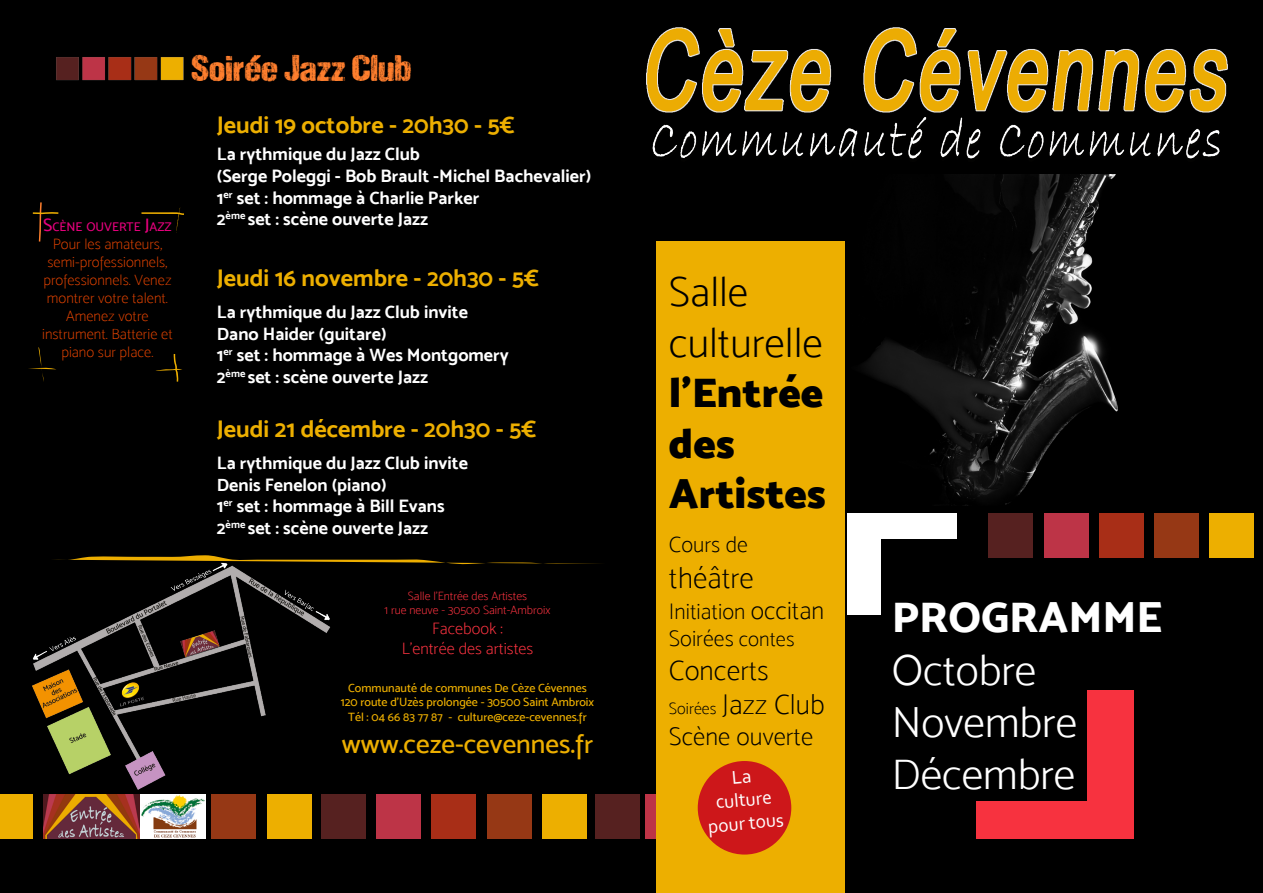
<style>
.page{position:relative;width:1263px;height:893px;background:#000}
.page>*{position:absolute;margin:0;border:0;box-sizing:border-box;transform-origin:0 0}
.t1{font:43.5px/52.2px "Mosk Light 300";color:#fff}
.t2{font:43.5px "Mosk Extra Bold 800";color:#fff}
.t3{font:42px/50.4px "Mosk Ultra Bold 900";color:#000}
.t4{font:42px/50.4px "Mosk Extra Light 200";color:#000}
.t5{font:900 37.5px "DCC Sharp Distress";color:#ff7f2e;scale:1.1 1}
.t6{font:30px "Mosk Thin 100";color:#000}
.t7{font:28.5px/34.2px "Mosk Thin 100";color:#000}
.t8{font:27px "Mosk Medium 500";color:#edaf00}
.t9{font:25.5px "Mosk Thin 100";color:#000}
.t10{font:24px "Mosk Bold 700";color:#edaf00}
.t11{font:22.5px/27px "Mosk Thin 100";color:#000}
.t12{font:19.5px/23.4px "Corbel";color:#fff;text-align:center}
.t13{font:18px/21.6px "Mosk Bold 700";color:#fff}
.t14{font:16.5px/19.8px "Mosk Extra Light 200";color:#f7323f;text-align:center}
.t15{font:15px/18px "Mosk Thin 100";color:#e24301;text-align:center}
.t16{font:12.6px "Mosk Medium 500";color:#e6007d}
.t17{font:12px/14.4px "Mosk Medium 500";color:#edaf00;text-align:center}
.t18{font:12px/14.4px "Mosk Extra Light 200";color:#f7323f;text-align:center}
.s1{font-size:18px}
.s2{font-size:25.5px}
.s3{font-size:21px}
.s4{font-size:16.5px}
</style>
<div class="page">
<div style="left:595px;top:794px;width:45px;height:45px;background:#562120"></div>
<div style="left:645px;top:794px;width:45px;height:45px;background:#bd3447"></div>
<div style="left:321px;top:794px;width:45px;height:45px;background:#562120"></div>
<div style="left:376px;top:794px;width:45px;height:45px;background:#bd3447"></div>
<div style="left:432px;top:794px;width:44px;height:45px;background:#a82e17"></div>
<div style="left:487px;top:794px;width:44px;height:45px;background:#963815"></div>
<div style="left:542px;top:794px;width:45px;height:45px;background:#edaf00"></div>
<div style="left:212px;top:794px;width:44px;height:45px;background:#963815"></div>
<div style="left:267px;top:794px;width:45px;height:45px;background:#edaf00"></div>
<div style="left:0;top:794px;width:33px;height:45px;background:#edaf00"></div>
<div style="left:656px;top:241px;width:188px;height:652px;background:#edaf00"></div>
<img style="left:646px;top:27px;width:582px;height:222px">
<div style="left:1087px;top:690px;width:37px;height:149px;background:#f7323f"></div>
<div style="left:976px;top:802px;width:148px;height:37px;background:#f7323f"></div>
<div style="left:847px;top:513px;width:25px;height:101px;background:#fff"></div>
<div style="left:988px;top:513px;width:45px;height:45px;background:#562120"></div>
<div style="left:1044px;top:513px;width:44px;height:45px;background:#bd3447"></div>
<div style="left:1099px;top:513px;width:45px;height:45px;background:#a82e17"></div>
<div style="left:1154px;top:513px;width:45px;height:45px;background:#963815"></div>
<div style="left:1209px;top:513px;width:45px;height:45px;background:#edaf00"></div>
<div style="left:698px;top:761px;width:93px;height:93px;background:#cd171a;border-radius:50%"></div>
<img style="left:32px;top:565px;width:299px;height:225px">
<svg style="left:54px;top:555px;width:546px;height:10px"></svg>
<img style="left:43px;top:794px;width:163px;height:45px">
<div style="left:856px;top:513px;width:25px;height:101px;background:#fff"></div>
<div style="left:856px;top:513px;width:101px;height:25px;background:#fff"></div>
<div style="left:1096px;top:690px;width:37px;height:149px;background:#f7323f"></div>
<img style="left:56px;top:57px;width:128px;height:24px">
<svg style="left:155px;top:354px;width:27px;height:28px"></svg>
<svg style="left:28px;top:347px;width:28px;height:35px"></svg>
<svg style="left:32px;top:202px;width:27px;height:40px"></svg>
<svg style="left:141px;top:207px;width:43px;height:26px"></svg>
<img style="left:847px;top:175px;width:381px;height:330px">
<p class="t16" style="left:43px;top:219px;width:130px"><span class="s1">S</span>CÈNE OUVERTE <span class="s1">J</span>AZZ</p>
<p class="t15" style="left:42px;top:235px;width:132px">Pour les amateurs, semi-professionnels, professionnels. Venez montrer votre talent.<br>Amenez votre instrument. Batterie et piano sur place.</p>
<h3 class="t5" style="left:191px;top:47px;width:202px">Soirée Jazz Club</h3>
<h3 class="t10" style="left:217px;top:110px;width:299px">Jeudi 19 octobre - 20h30 - 5€</h3>
<p class="t13" style="left:217px;top:143px;width:376px">La rythmique du Jazz Club<br>(Serge Poleggi - Bob Brault -Michel Bachevalier)<br>1<sup>er</sup> set : hommage à Charlie Parker<br>2<sup>ème</sup> set : scène ouverte Jazz</p>
<h3 class="t10" style="left:217px;top:263px;width:324px">Jeudi 16 novembre - 20h30 - 5€</h3>
<p class="t13" style="left:217px;top:301px;width:293px">La rythmique du Jazz Club invite<br>Dano Haider (guitare)<br>1<sup>er</sup> set : hommage à Wes Montgomery<br>2<sup>ème</sup> set : scène ouverte Jazz</p>
<h3 class="t10" style="left:217px;top:414px;width:321px">Jeudi 21 décembre - 20h30 - 5€</h3>
<p class="t13" style="left:217px;top:452px;width:253px">La rythmique du Jazz Club invite<br>Denis Fenelon (piano)<br>1<sup>er</sup> set : hommage à Bill Evans<br>2<sup>ème</sup> set : scène ouverte Jazz</p>
<p class="t18" style="left:385px;top:589px;width:167px">Salle l’Entrée des Artistes<br>1 rue neuve - 30500 Saint-Ambroix</p>
<p class="t14" style="left:402px;top:619px;width:133px">Facebook :<br>L’entrée des artistes</p>
<p class="t17" style="left:341px;top:681px;width:255px">Communauté de communes De Cèze Cévennes<br>120 route d’Uzès prolongée - 30500 Saint Ambroix<br>Tél : 04 66 83 77 87 - culture@ceze-cevennes.fr</p>
<h3 class="t8" style="left:342px;top:728px;width:253px">www.ceze-cevennes.fr</h3>
<h2 class="t4" style="left:669px;top:267px;width:156px">Salle culturelle</h2>
<h2 class="t3" style="left:669px;top:367px;width:158px">l’Entrée des<br>Artistes</h2>
<p class="t11" style="left:669px;top:531px;width:81px">Cours de</p>
<h3 class="t6" style="left:669px;top:561px;width:86px">théâtre</h3>
<p class="t11" style="left:669px;top:598px;width:157px">Initiation <span class="s2">occitan<br></span>Soirées <span class="s3">contes</span></p>
<h3 class="t7" style="left:669px;top:653px;width:157px">Concerts<br><span class="s4">Soirées</span> Jazz Club</h3>
<h3 class="t9" style="left:669px;top:722px;width:146px">Scène ouverte</h3>
<p class="t12" style="left:705px;top:791px;width:78px;rotate:-5deg">culture pour tous</p>
<h1 class="t2" style="left:892px;top:591px;width:272px">PROGRAMME</h1>
<h1 class="t1" style="left:892px;top:644px;width:187px">Octobre<br>Novembre</h1>
<h1 class="t1" style="left:892px;top:748px;width:185px">Décembre</h1>
</div>
